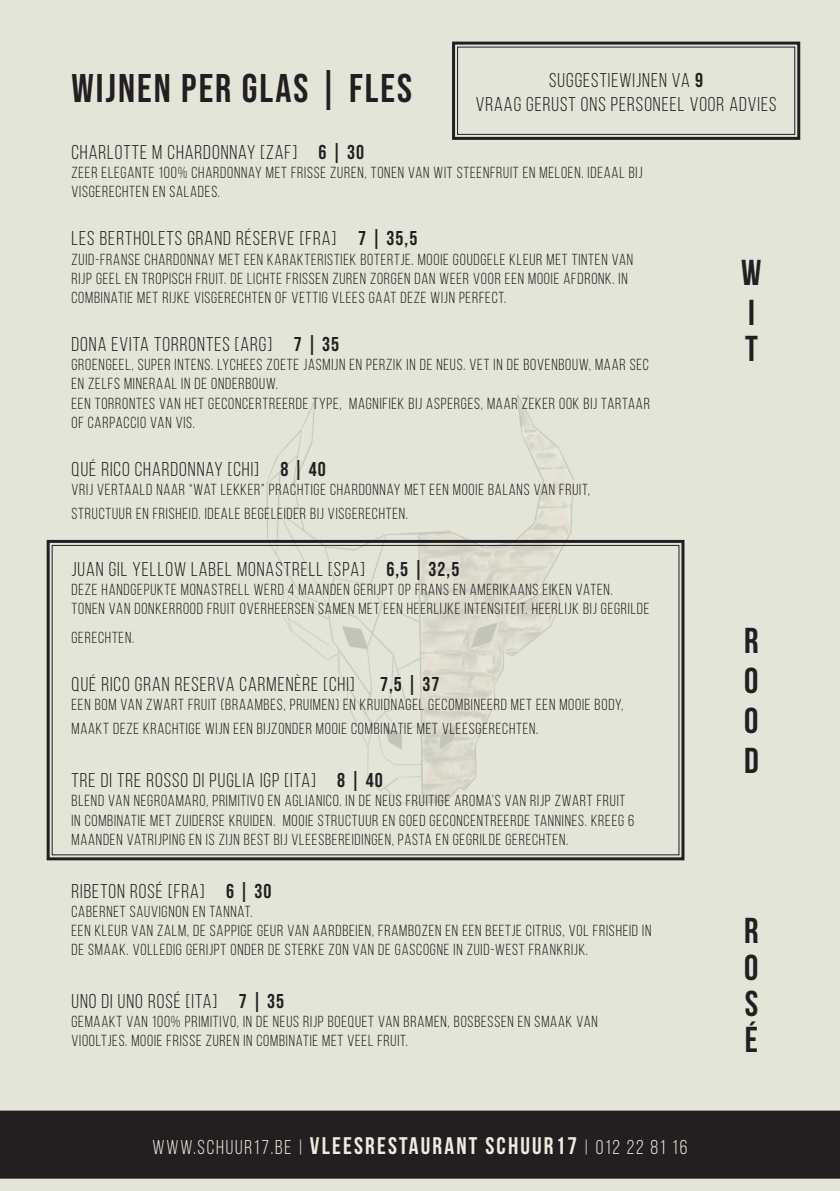
<style>
.page{position:relative;width:840px;height:1191px;background:#fff}
.page>*{position:absolute;margin:0;border:0;box-sizing:border-box;transform-origin:0 0}
.t1{font:40px "Bebas Neue";letter-spacing:.05em;color:#231f20}
.t2{font:700 36px/40px "Bebas Neue";color:#231f20;text-align:justify}
.t3{font:20px "Bebas Neue";letter-spacing:.05em;color:#231f20}
.t4{font:20px "Bebas Neue";letter-spacing:.09em;color:#eeebe1}
.t5{font:20px "Bebas Neue";color:#231f20}
.t6{font:16px/19.2px "Bebas Neue";letter-spacing:.05em;color:#231f20}
.s1{font-style:inherit}
.s2{font-weight:700;font-size:24px}
</style>
<div class="page">
<div style="left:0;top:0;width:839px;height:1191px;background:#e3e5d8"></div>
<div style="left:0;top:1110px;width:839px;height:68px;background:#231f20"></div>
<div style="left:264px;top:379px;width:312px;height:159px;background:#e3e5d8"></div>
<svg style="left:45px;top:538px;width:640px;height:324px;background:#dadbcf"></svg>
<svg style="left:450px;top:40px;width:351px;height:101px;background:#d2d4c8"></svg>
<div style="left:457px;top:47px;width:337px;height:88px;border:1px solid #231f20"></div>
<p class="t1" style="left:71px;top:66px;width:342px">WIJNEN PER GLAS | FLES</p>
<p class="t3" style="left:71px;top:141px;width:294px">CHARLOTTE M CHARDONNAY [ZAF] <span class="s1">6 | 30</span></p>
<p class="t6" style="left:71px;top:163px;width:572px">ZEER ELEGANTE 100% CHARDONNAY MET FRISSE ZUREN, TONEN VAN WIT STEENFRUIT EN MELOEN. IDEAAL BIJ<br>VISGERECHTEN EN SALADES.</p>
<p class="t3" style="left:71px;top:228px;width:347px">LES BERTHOLETS GRAND RÉSERVE [FRA] <span class="s1">7 | 35,5</span></p>
<p class="t6" style="left:71px;top:249px;width:562px">ZUID-FRANSE CHARDONNAY MET EEN KARAKTERISTIEK BOTERTJE. MOOIE GOUDGELE KLEUR MET TINTEN VAN<br>RIJP GEEL EN TROPISCH FRUIT. DE LICHTE FRISSEN ZUREN ZORGEN DAN WEER VOOR EEN MOOIE AFDRONK. IN<br>COMBINATIE MET RIJKE VISGERECHTEN OF VETTIG VLEES GAAT DEZE WIJN PERFECT.</p>
<p class="t3" style="left:71px;top:333px;width:269px">DONA EVITA TORRONTES [ARG] <span class="s1">7 | 35</span></p>
<p class="t6" style="left:71px;top:355px;width:578px">GROENGEEL, SUPER INTENS. LYCHEES ZOETE JASMIJN EN PERZIK IN DE NEUS. VET IN DE BOVENBOUW, MAAR SEC<br>EN ZELFS MINERAAL IN DE ONDERBOUW.</p>
<p class="t6" style="left:71px;top:393px;width:579px">EEN TORRONTES VAN HET GECONCERTREERDE TYPE, MAGNIFIEK BIJ ASPERGES, MAAR ZEKER OOK BIJ TARTAAR<br>OF CARPACCIO VAN VIS.</p>
<p class="t3" style="left:71px;top:458px;width:256px">QUÉ RICO CHARDONNAY [CHI] <span class="s1">8 | 40</span></p>
<p class="t6" style="left:71px;top:477px;width:519px;line-height:24px">VRIJ VERTAALD NAAR “WAT LEKKER” PRACHTIGE CHARDONNAY MET EEN MOOIE BALANS VAN FRUIT,<br>STRUCTUUR EN FRISHEID. IDEALE BEGELEIDER BIJ VISGERECHTEN.</p>
<p class="t3" style="left:549px;top:69px;width:155px">SUGGESTIEWIJNEN VA <span class="s1">9</span></p>
<p class="t3" style="left:475px;top:93px;width:302px">VRAAG GERUST ONS PERSONEEL VOOR ADVIES</p>
<h2 class="t2" style="left:740px;top:252px;width:22px">W<br>I</h2>
<h2 class="t2" style="left:744px;top:328px;width:14px">T</h2>
<p class="t3" style="left:71px;top:558px;width:389px">JUAN GIL YELLOW LABEL MONASTRELL [SPA] <span class="s1">6,5 | 32,5</span></p>
<p class="t6" style="left:71px;top:580px;width:579px">DEZE HANDGEPUKTE MONASTRELL WERD 4 MAANDEN GERIJPT OP FRANS EN AMERIKAANS EIKEN VATEN.<br>TONEN VAN DONKERROOD FRUIT OVERHEERSEN SAMEN MET EEN HEERLIJKE INTENSITEIT. HEERLIJK BIJ GEGRILDE</p>
<p class="t6" style="left:71px;top:628px;width:64px">GERECHTEN.</p>
<p class="t3" style="left:71px;top:673px;width:284px">QUÉ RICO GRAN RESERVA CARMENÈRE [CHI]</p>
<p class="t5" style="left:380px;top:673px;width:61px">7,5 | 37</p>
<p class="t6" style="left:71px;top:692px;width:553px;line-height:24px">EEN BOM VAN ZWART FRUIT (BRAAMBES, PRUIMEN) EN KRUIDNAGEL GECOMBINEERD MET EEN MOOIE BODY,<br>MAAKT DEZE KRACHTIGE WIJN EEN BIJZONDER MOOIE COMBINATIE MET VLEESGERECHTEN.</p>
<p class="t3" style="left:71px;top:769px;width:312px">TRE DI TRE ROSSO DI PUGLIA IGP [ITA] <span class="s1">8 | 40</span></p>
<p class="t6" style="left:71px;top:791px;width:564px">BLEND VAN NEGROAMARO, PRIMITIVO EN AGLIANICO. IN DE NEUS FRUITIGE AROMA’S VAN RIJP ZWART FRUIT<br>IN COMBINATIE MET ZUIDERSE KRUIDEN. MOOIE STRUCTUUR EN GOED GECONCENTREERDE TANNINES. KREEG 6<br>MAANDEN VATRIJPING EN IS ZIJN BEST BIJ VLEESBEREIDINGEN, PASTA EN GEGRILDE GERECHTEN.</p>
<p class="t3" style="left:71px;top:880px;width:201px">RIBETON ROSÉ [FRA] <span class="s1">6 | 30</span></p>
<p class="t6" style="left:71px;top:901px;width:182px">CABERNET SAUVIGNON EN TANNAT.</p>
<p class="t6" style="left:71px;top:920px;width:581px">EEN KLEUR VAN ZALM, DE SAPPIGE GEUR VAN AARDBEIEN, FRAMBOZEN EN EEN BEETJE CITRUS, VOL FRISHEID IN<br>DE SMAAK. VOLLEDIG GERIJPT ONDER DE STERKE ZON VAN DE GASCOGNE IN ZUID-WEST FRANKRIJK.</p>
<p class="t3" style="left:71px;top:990px;width:214px">UNO DI UNO ROSÉ [ITA] <span class="s1">7 | 35</span></p>
<p class="t6" style="left:71px;top:1012px;width:527px">GEMAAKT VAN 100% PRIMITIVO, IN DE NEUS RIJP BOEQUET VAN BRAMEN, BOSBESSEN EN SMAAK VAN<br>VIOOLTJES. MOOIE FRISSE ZUREN IN COMBINATIE MET VEEL FRUIT.</p>
<p class="t4" style="left:152px;top:1136px;width:536px">WWW.SCHUUR17.BE | <span class="s2">VLEESRESTAURANT SCHUUR17</span> | 012 22 81 16</p>
<h2 class="t2" style="left:743px;top:620px;width:16px">R O O D</h2>
<h2 class="t2" style="left:743px;top:911px;width:16px;line-height:36.4px">R O S É</h2>
</div>
